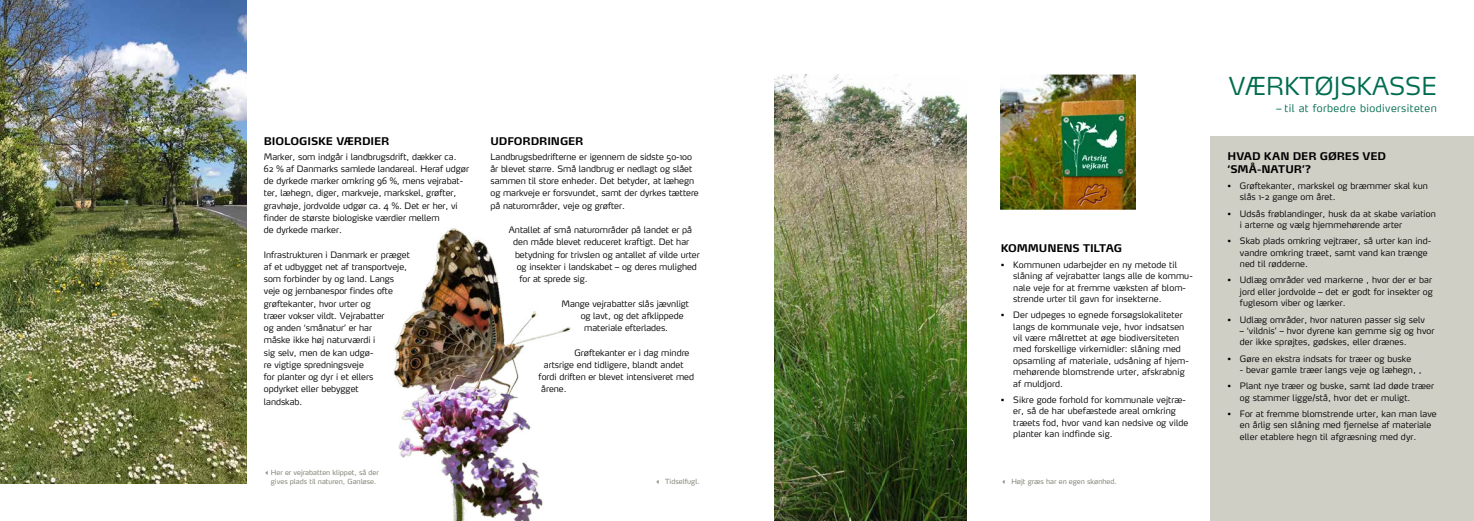
<style>
.page{position:relative;width:1474px;height:521px;background:#fff}
.page>*{position:absolute;margin:0;border:0;box-sizing:border-box;transform-origin:0 0}
.t1{font:300 24.5px "Max";color:#006c4f}
.t2{font:700 10.5px/12.6px "Max";letter-spacing:-.01em;color:#000}
.t3{font:300 10.5px "Max";letter-spacing:.04em;color:#006c4f}
.t4{font:300 8.75px/12.2px "Max";letter-spacing:.01em;color:#000}
.t5{font:7px/8.4px "Max";color:#87867a}
</style>
<div class="page">
<div style="left:1210px;top:136px;width:263px;height:385px;background:#d0cfc6"></div>
<img style="left:393px;top:228px;width:178px;height:293px">
<img style="left:1000px;top:74px;width:135px;height:136px">
<div style="left:1075px;top:183px;width:33px;height:24px;background:#000;opacity:.5"></div>
<img style="left:774px;top:74px;width:192px;height:447px">
<img style="left:0;top:0;width:246px;height:484px">
<p class="t2" style="left:264px;top:135px;width:127px">BIOLOGISKE VÆRDIER</p>
<p class="t4" style="left:264px;top:150px;width:207px">Marker, som indgår i landbrugsdrift, dækker ca.<br>62 % af Danmarks samlede landareal. Heraf udgør de dyrkede marker omkring 96 %, mens vejrabat&shy;ter, læhegn, diger, markveje, markskel, grøfter, gravhøje, jordvolde udgør ca. 4 %. Det er her, vi finder de største biologiske værdier mellem<br>de dyrkede marker.</p>
<p class="t4" style="left:264px;top:248px;width:147px">Infrastrukturen i Danmark er præget af et udbygget net af transportveje, som forbinder by og land. Langs veje og jernbanespor findes ofte grøftekanter, hvor urter og<br>træer vokser vildt. Vejrabatter<br>og anden ‘smånatur’ er har<br>måske ikke høj naturværdi i<br>sig selv, men de kan udgø-<br>re vigtige spredningsveje<br>for planter og dyr i et ellers opdyrket eller bebygget<br>landskab.</p>
<p class="t5" style="left:271px;top:468px;width:110px;text-indent:-7px">✓Her er vejrabatten klippet, så der gives plads til naturen, Ganløse.</p>
<p class="t2" style="left:490px;top:135px;width:94px">UDFORDRINGER</p>
<p class="t4" style="left:490px;top:150px;width:210px">Landbrugsbedrifterne er igennem de sidste 50-100 år blevet større. Små landbrug er nedlagt og slået sammen til store enheder. Det betyder, at læhegn og markveje er forsvundet, samt der dyrkes tættere på naturområder, veje og grøfter.</p>
<p class="t4" style="left:509px;top:224px;width:185px">Antallet af små naturområder på landet er på</p>
<p class="t4" style="left:513px;top:236px;width:177px">den måde blevet reduceret kraftigt. Det har</p>
<p class="t4" style="left:515px;top:248px;width:186px">betydning for trivslen og antallet af vilde urter</p>
<p class="t4" style="left:517px;top:260px;width:182px">og insekter i landskabet – og deres mulighed</p>
<p class="t4" style="left:519px;top:273px;width:70px">for at sprede sig.</p>
<p class="t4" style="left:561px;top:297px;width:129px">Mange vejrabatter slås jævnligt</p>
<p class="t4" style="left:580px;top:309px;width:104px">og lavt, og det afklippede</p>
<p class="t4" style="left:584px;top:322px;width:85px">materiale efterlades.</p>
<p class="t4" style="left:574px;top:346px;width:116px">Grøftekanter er i dag mindre</p>
<p class="t4" style="left:544px;top:358px;width:141px">artsrige end tidligere, blandt andet</p>
<p class="t4" style="left:538px;top:371px;width:157px">fordi driften er blevet intensiveret med</p>
<p class="t4" style="left:541px;top:383px;width:27px">årene.</p>
<p class="t2" style="left:1000px;top:241px;width:123px">KOMMUNENS TILTAG</p>
<p class="t4" style="left:1013px;top:259px;width:181px;line-height:11.4px;text-indent:-12px">• Kommunen udarbejder en ny metode til slåning af vejrabatter langs alle de kommu&shy;nale veje for at fremme væksten af blom&shy;strende urter til gavn for insekterne.</p>
<p class="t4" style="left:1013px;top:309px;width:177px;line-height:11.4px;text-indent:-12px">• Der udpeges 10 egnede forsøgslokaliteter langs de kommunale veje, hvor indsatsen vil være målrettet at øge biodiversiteten med forskellige virkemidler: slåning med opsamling af materiale, udsåning af hjem&shy;mehørende blomstrende urter, afskrabnig af muldjord.</p>
<p class="t4" style="left:1013px;top:394px;width:177px;line-height:11.4px;text-indent:-12px">• Sikre gode forhold for kommunale vejtræ&shy;er, så de har ubefæstede areal omkring træets fod, hvor vand kan nedsive og vilde planter kan indfinde sig.</p>
<p class="t5" style="left:654px;top:477px;width:46px">✓ Tidselfugl.</p>
<p class="t5" style="left:1000px;top:477px;width:118px">✓ Højt græs har en egen skønhed.</p>
<h1 class="t1" style="left:1228px;top:70px;width:209px">VÆRKTØJSKASSE</h1>
<p class="t3" style="left:1276px;top:102px;width:162px">– til at forbedre biodiversiteten</p>
<p class="t2" style="left:1227px;top:150px;width:160px">HVAD KAN DER GØRES VED ‘SMÅ-NATUR’?</p>
<p class="t4" style="left:1239px;top:180px;width:189px;line-height:11.4px;text-indent:-12px">• Grøftekanter, markskel og bræmmer skal kun slås 1-2 gange om året.</p>
<p class="t4" style="left:1239px;top:208px;width:197px;line-height:11.4px;text-indent:-12px">• Udsås frøblandinger, husk da at skabe variation i arterne og vælg hjemmehørende arter</p>
<p class="t4" style="left:1239px;top:235px;width:193px;line-height:11.4px;text-indent:-12px">• Skab plads omkring vejtræer, så urter kan ind&shy;vandre omkring træet, samt vand kan trænge ned til rødderne.</p>
<p class="t4" style="left:1239px;top:274px;width:194px;line-height:11.4px;text-align:justify;text-indent:-12px">• Udlæg områder ved markerne , hvor der er bar jord eller jordvolde – det er godt for insekter og fuglesom viber og lærker.</p>
<p class="t4" style="left:1227px;top:313px;width:199px">• Udlæg områder, hvor naturen passer sig selv</p>
<p class="t4" style="left:1239px;top:325px;width:196px;line-height:11.4px">– ‘vildnis’ – hvor dyrene kan gemme sig og hvor der ikke sprøjtes, gødskes, eller drænes.</p>
<p class="t4" style="left:1227px;top:352px;width:185px">• Gøre en ekstra indsats for træer og buske</p>
<p class="t4" style="left:1239px;top:364px;width:183px">- bevar gamle træer langs veje og læhegn, ,</p>
<p class="t4" style="left:1239px;top:380px;width:196px;line-height:11.4px;text-indent:-12px">• Plant nye træer og buske, samt lad døde træer og stammer ligge/stå, hvor det er muligt.</p>
<p class="t4" style="left:1239px;top:408px;width:198px;line-height:11.4px;text-indent:-12px">• For at fremme blomstrende urter, kan man lave en årlig sen slåning med fjernelse af materiale eller etablere hegn til afgræsning med dyr.</p>
</div>
